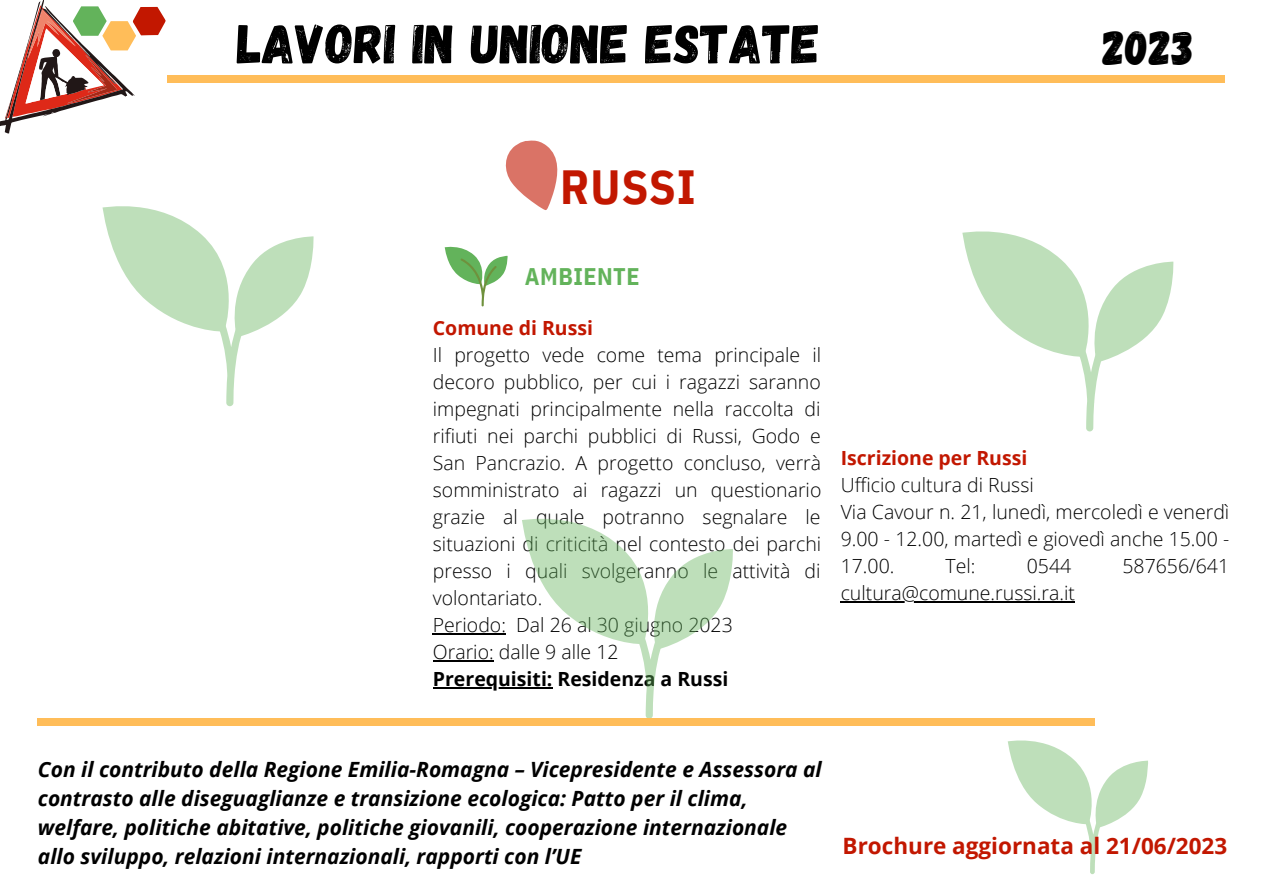
<style>
.page{position:relative;width:1263px;height:894px;background:#fff}
.page>*{position:absolute;margin:0;border:0;box-sizing:border-box;transform-origin:0 0}
.t1{font:55.05px "Gagalin";color:#000}
.t2{font:48px "Gagalin";color:#000}
.t3{font:700 47.85px "IBM Plex Sans Cond";letter-spacing:.02em;color:#c21700}
.t4{font:700 24px "IBM Plex Sans Cond";letter-spacing:.02em;color:#63b35b}
.t5{font:700 22.5px "Open Sans";color:#c21700}
.t6{font:italic 700 21px/29.2px "Open Sans";color:#000}
.t7{font:300 19.5px/27px "Open Sans";color:#000;text-align:justify}
.t8{font:700 19.5px "Open Sans";color:#c21700}
.t9{font:700 19.5px "Open Sans";color:#000}
</style>
<div class="page">
<div style="left:167px;top:75px;width:1058px;height:8px;background:#ffbd59"></div>
<svg style="left:0;top:0;width:166px;height:134px"></svg>
<svg style="left:445px;top:247px;width:63px;height:59px"></svg>
<hr style="left:433px;top:633px;width:73px;height:1px;background:#000">
<hr style="left:433px;top:660px;width:61px;height:1px;background:#000">
<hr style="left:433px;top:687px;width:119px;height:1px;background:#000">
<svg style="left:505px;top:140px;width:53px;height:70px"></svg>
<svg style="left:522px;top:518px;width:211px;height:200px"></svg>
<svg style="left:102px;top:206px;width:212px;height:200px"></svg>
<svg style="left:962px;top:231px;width:212px;height:200px"></svg>
<svg style="left:1008px;top:740px;width:140px;height:133px"></svg>
<hr style="left:841px;top:601px;width:234px;height:1px;background:#000">
<div style="left:37px;top:718px;width:1058px;height:7px;background:#ffbd59"></div>
<p class="t1" style="left:237px;top:8px;width:584px">LAVORI IN UNIONE ESTATE</p>
<p class="t2" style="left:1103px;top:17px;width:93px">2023</p>
<p class="t3" style="left:560px;top:155px;width:137px">RUSSI</p>
<p class="t4" style="left:525px;top:260px;width:116px">AMBIENTE</p>
<p class="t8" style="left:433px;top:314px;width:162px">Comune di Russi</p>
<p class="t7" style="left:433px;top:341px;width:390px">Il progetto vede come tema principale il decoro pubblico, per cui i ragazzi saranno impegnati principalmente nella raccolta di rifiuti nei parchi pubblici di Russi, Godo e San Pancrazio. A progetto concluso, verrà somministrato ai ragazzi un questionario grazie al quale potranno segnalare le situazioni di criticità nel contesto dei parchi presso i quali svolgeranno le attività di volontariato.</p>
<p class="t7" style="left:433px;top:610px;width:301px">Periodo: Dal 26 al 30 giugno 2023</p>
<p class="t7" style="left:433px;top:637px;width:187px">Orario: dalle 9 alle 12</p>
<p class="t9" style="left:433px;top:665px;width:297px">Prerequisiti: Residenza a Russi</p>
<p class="t8" style="left:841px;top:444px;width:188px">Iscrizione per Russi</p>
<p class="t7" style="left:841px;top:471px;width:195px">Ufficio cultura di Russi</p>
<p class="t7" style="left:841px;top:498px;width:390px">Via Cavour n. 21, lunedì, mercoledì e venerdì 9.00 - 12.00, martedì e giovedì anche 15.00 - 17.00.</p>
<p class="t7" style="left:946px;top:552px;width:31px">Tel:</p>
<p class="t7" style="left:1027px;top:552px;width:46px">0544</p>
<p class="t7" style="left:1122px;top:552px;width:108px">587656/641</p>
<p class="t7" style="left:841px;top:579px;width:236px">cultura@comune.russi.ra.it</p>
<p class="t6" style="left:38px;top:753px;width:785px">Con il contributo della Regione Emilia-Romagna – Vicepresidente e Assessora al contrasto alle diseguaglianze e transizione ecologica: Patto per il clima, welfare, politiche abitative, politiche giovanili, cooperazione internazionale allo sviluppo, relazioni internazionali, rapporti con l’UE</p>
<p class="t5" style="left:843px;top:829px;width:386px">Brochure aggiornata al 21/06/2023</p>
</div>
